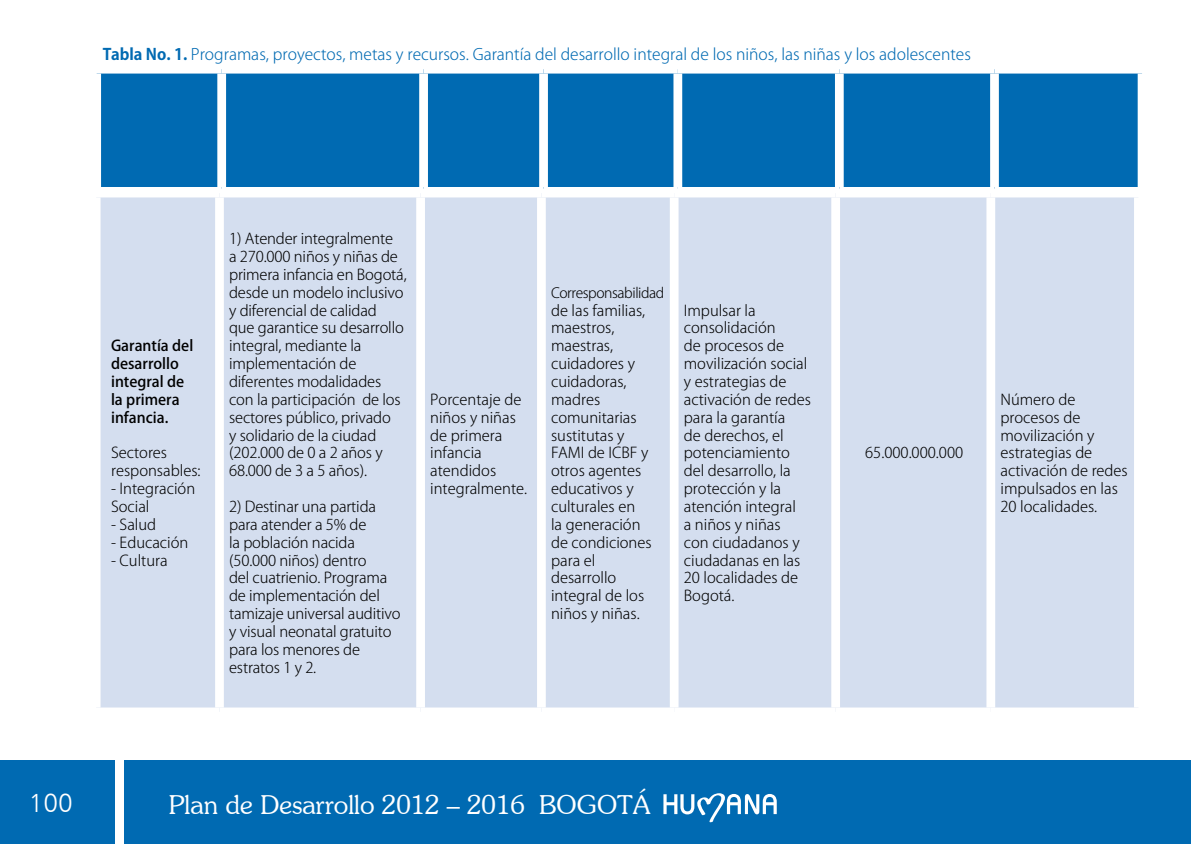
<style>
.page{position:relative;width:1191px;height:844px;background:#fff}
.page>*{position:absolute;margin:0;border:0;box-sizing:border-box;transform-origin:0 0}
.t1{font:300 26.25px "Souvenir IT Cby BT";color:#fff}
.t2{font:26.25px "Humanist 777 BT Light B";color:#fff}
.t3{font:300 15.75px "Koz Go Pr 6 N";color:#006ab2}
.t4{font:300 14.88px/17.8px "Koz Go Pr 6 N";color:#000}
.t5{font:500 14.88px/17.8px "Koz Go Pr 6 N";color:#000}
.t6{font:300 14px "Koz Go Pr 6 N";letter-spacing:-.03em;color:#000}
.s1{font-weight:700}
</style>
<div class="page">
<div style="left:97px;top:73px;width:1045px;height:114px;background:#006ab2"></div>
<div style="left:92px;top:74px;width:9px;height:113px;background:#fff"></div>
<div style="left:217px;top:74px;width:9px;height:113px;background:#fff"></div>
<div style="left:419px;top:74px;width:9px;height:113px;background:#fff"></div>
<div style="left:539px;top:74px;width:9px;height:113px;background:#fff"></div>
<div style="left:673px;top:74px;width:9px;height:113px;background:#fff"></div>
<div style="left:835px;top:74px;width:8px;height:113px;background:#fff"></div>
<div style="left:990px;top:74px;width:9px;height:113px;background:#fff"></div>
<div style="left:1137px;top:74px;width:9px;height:113px;background:#fff"></div>
<div style="left:124px;top:760px;width:1067px;height:83px;background:#006ab2"></div>
<div style="left:0;top:760px;width:114px;height:83px;background:#006ab2"></div>
<svg style="left:663px;top:793px;width:113px;height:29px"></svg>
<div style="left:101px;top:197px;width:1033px;height:510px;background:#d4deef"></div>
<div style="left:215px;top:197px;width:9px;height:510px;background:#fff"></div>
<div style="left:416px;top:197px;width:9px;height:510px;background:#fff"></div>
<div style="left:537px;top:197px;width:9px;height:510px;background:#fff"></div>
<div style="left:670px;top:197px;width:8px;height:510px;background:#fff"></div>
<div style="left:831px;top:197px;width:9px;height:510px;background:#fff"></div>
<div style="left:986px;top:197px;width:9px;height:510px;background:#fff"></div>
<p class="t3" style="left:103px;top:45px;width:869px"><span class="s1">Tabla No. 1.</span> Programas, proyectos, metas y recursos. Garantía del desarrollo integral de los niños, las niñas y los adolescentes</p>
<p class="t5" style="left:111px;top:337px;width:84px">Garantía del desarrollo integral de la primera infancia.</p>
<p class="t4" style="left:111px;top:444px;width:91px">Sectores responsables:</p>
<p class="t4" style="left:111px;top:480px;width:86px">- Integración<br>Social</p>
<p class="t4" style="left:111px;top:515px;width:47px">- Salud</p>
<p class="t4" style="left:111px;top:533px;width:79px">- Educación</p>
<p class="t4" style="left:111px;top:551px;width:58px">- Cultura</p>
<p class="t4" style="left:229px;top:230px;width:179px">1) Atender integralmente<br>a 270.000 niños y niñas de primera infancia en Bogotá, desde un modelo inclusivo y diferencial de calidad<br>que garantice su desarrollo integral, mediante la implementación de diferentes modalidades con la participación de los sectores público, privado<br>y solidario de la ciudad (202.000 de 0 a 2 años y<br>68.000 de 3 a 5 años).</p>
<p class="t4" style="left:229px;top:498px;width:173px">2) Destinar una partida para atender a 5% de<br>la población nacida (50.000 niños) dentro<br>del cuatrienio. Programa de implementación del tamizaje universal auditivo y visual neonatal gratuito para los menores de estratos 1 y 2.</p>
<p class="t4" style="left:430px;top:390px;width:98px">Porcentaje de niños y niñas de primera infancia atendidos integralmente.</p>
<p class="t6" style="left:551px;top:284px;width:115px">Corresponsabilidad</p>
<p class="t4" style="left:551px;top:301px;width:102px">de las familias, maestros, maestras, cuidadores y cuidadoras, madres comunitarias sustitutas y<br>FAMI de ICBF y otros agentes educativos y culturales en<br>la generación de condiciones para el desarrollo integral de los niños y niñas.</p>
<p class="t4" style="left:684px;top:301px;width:129px">Impulsar la consolidación<br>de procesos de movilización social y estrategias de activación de redes para la garantía<br>de derechos, el potenciamiento del desarrollo, la protección y la atención integral<br>a niños y niñas<br>con ciudadanos y ciudadanas en las<br>20 localidades de<br>Bogotá.</p>
<p class="t2" style="left:29px;top:786px;width:46px">100</p>
<p class="t1" style="left:169px;top:788px;width:483px">Plan de Desarrollo 2012 – 2016 BOGOTÁ</p>
<p class="t4" style="left:865px;top:444px;width:100px">65.000.000.000</p>
<p class="t4" style="left:1000px;top:390px;width:129px">Número de procesos de movilización y estrategias de activación de redes impulsados en las<br>20 localidades.</p>
</div>
